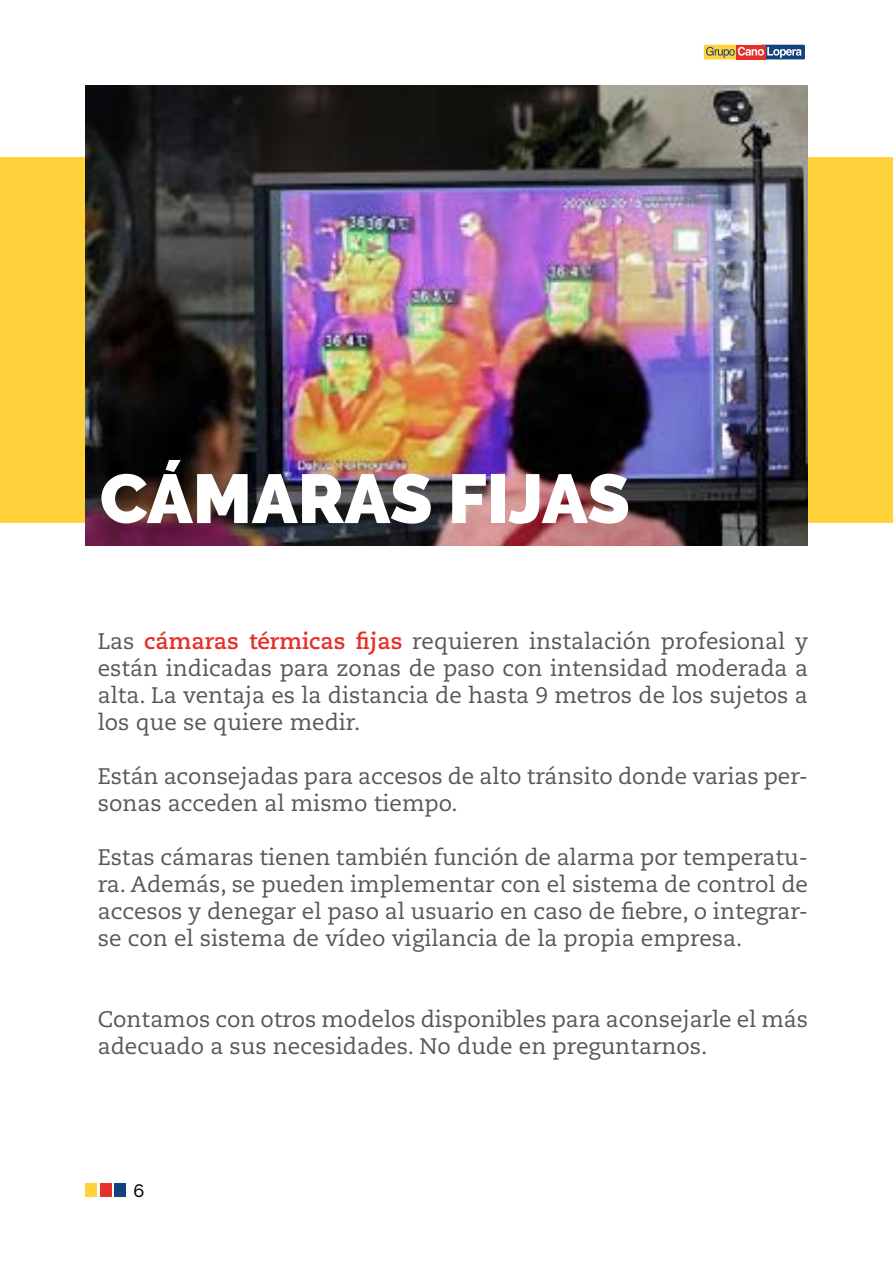
<style>
.page{position:relative;width:893px;height:1263px;background:#fff}
.page>*{position:absolute;margin:0;border:0;box-sizing:border-box;transform-origin:0 0}
.t1{font:900 69px "Raleway";color:#fff}
.t2{font:22.5px/27px "Caecilia LT Std";color:#575757;text-align:justify}
.t3{font:500 18px "Raleway";color:#000}
.s1{font-weight:700;color:#e63029}
</style>
<div class="page">
<div style="left:86px;top:1184px;width:11px;height:13px;background:#ffd13b"></div>
<div style="left:100px;top:1184px;width:11px;height:13px;background:#e63029"></div>
<div style="left:114px;top:1184px;width:11px;height:13px;background:#12427d"></div>
<svg style="left:703px;top:44px;width:102px;height:16px"></svg>
<div style="left:0;top:157px;width:893px;height:366px;background:#ffd13b"></div>
<img style="left:85px;top:85px;width:723px;height:460px">
<h1 class="t1" style="left:100px;top:459px;width:531px">CÁMARAS FIJAS</h1>
<p class="t2" style="left:98px;top:628px;width:712px">Las <span class="s1">cámaras térmicas fijas</span> requieren instalación profesional y están indicadas para zonas de paso con intensidad moderada a alta. La ventaja es la distancia de hasta 9 metros de los sujetos a los que se quiere medir.</p>
<p class="t2" style="left:98px;top:763px;width:712px">Están aconsejadas para accesos de alto tránsito donde varias per&shy;sonas acceden al mismo tiempo.</p>
<p class="t2" style="left:98px;top:844px;width:712px">Estas cámaras tienen también función de alarma por temperatu&shy;ra. Además, se pueden implementar con el sistema de control de accesos y denegar el paso al usuario en caso de fiebre, o integrar&shy;se con el sistema de vídeo vigilancia de la propia empresa.</p>
<p class="t2" style="left:98px;top:1006px;width:712px">Contamos con otros modelos disponibles para aconsejarle el más adecuado a sus necesidades. No dude en preguntarnos.</p>
<p class="t3" style="left:133px;top:1180px;width:12px">6</p>
</div>
